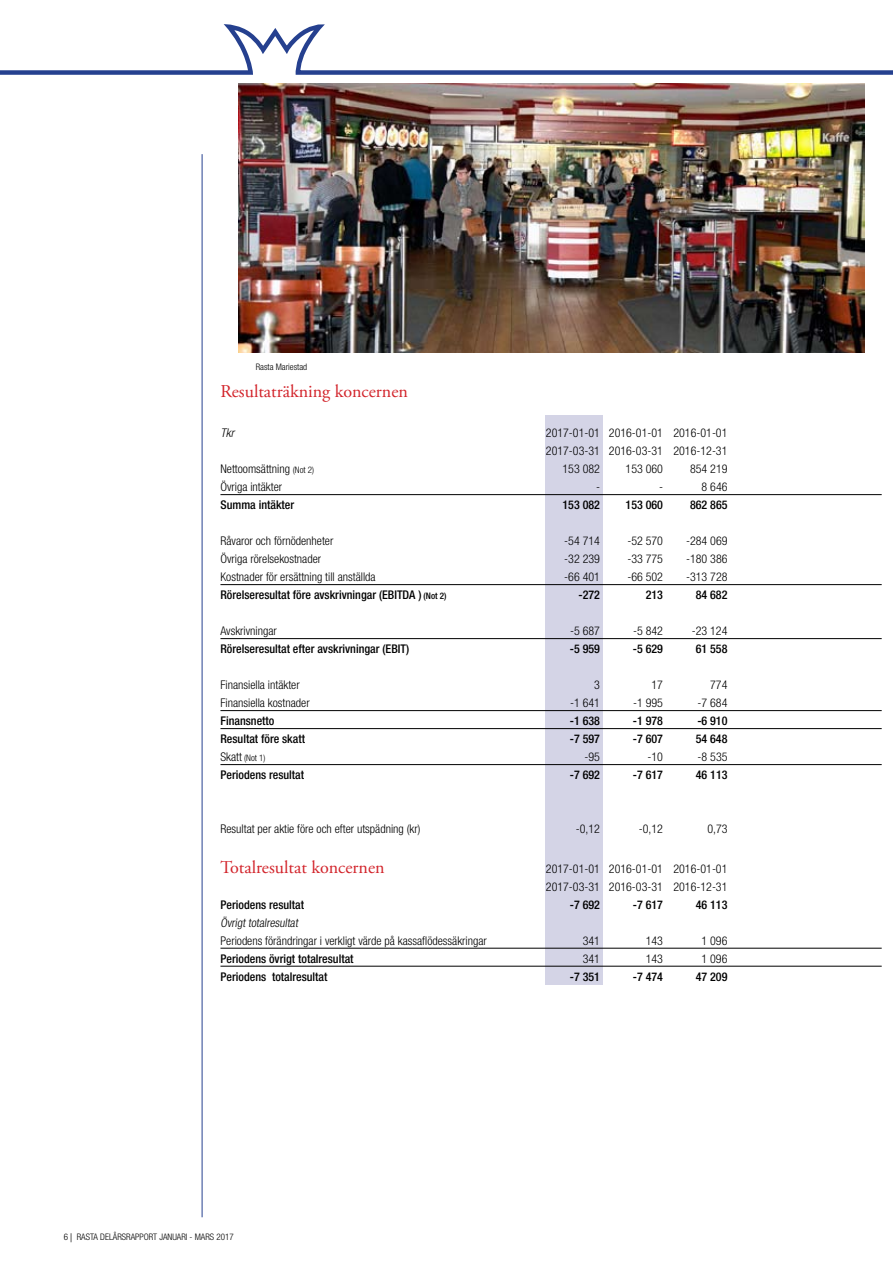
<style>
.page{position:relative;width:893px;height:1263px;background:#fff}
.page>*{position:absolute;margin:0;border:0;box-sizing:border-box;transform-origin:0 0}
.t1{font:18px "Adobe Garamond Pro";color:#d2232a}
.t2{font:300 condensed 12px/18px "Helvetica Neue LT Std";color:#000}
.t3{font:500 condensed 12px "Helvetica Neue LT Std";color:#000}
.t4{font:italic 300 condensed 12px "Helvetica Neue LT Std";color:#000}
.t5{font:300 condensed 9px "Helvetica Neue LT Std";color:#000}
.s1{font-size:9px}
.s2{font-size:12px}
.s3{font-family:"Myriad Pro";font-weight:400;font-stretch:normal}
</style>
<div class="page">
<div style="left:545px;top:415px;width:58px;height:569px;background:#d4d4e6"></div>
<hr style="left:202px;top:154px;width:1px;height:1063px;background:#25408f">
<svg style="left:0;top:24px;width:893px;height:51px"></svg>
<hr style="left:220px;top:494px;width:662px;height:1px;background:#000">
<hr style="left:220px;top:584px;width:662px;height:1px;background:#000">
<hr style="left:220px;top:638px;width:662px;height:1px;background:#000">
<hr style="left:220px;top:710px;width:662px;height:1px;background:#000">
<hr style="left:220px;top:728px;width:662px;height:1px;background:#000">
<hr style="left:220px;top:764px;width:662px;height:1px;background:#000">
<hr style="left:220px;top:948px;width:662px;height:1px;background:#000">
<hr style="left:220px;top:966px;width:662px;height:1px;background:#000">
<img style="left:238px;top:84px;width:627px;height:269px">
<p class="t5" style="left:256px;top:361px;width:53px">Rasta Mariestad</p>
<h1 class="t1" style="left:220px;top:381px;width:189px">Resultaträkning koncernen</h1>
<p class="t4" style="left:220px;top:426px;width:15px">Tkr</p>
<p class="t2" style="left:546px;top:424px;width:183px">2017-01-01 2016-01-01 2016-01-01<br>2017-03-31 2016-03-31 2016-12-31</p>
<p class="t2" style="left:220px;top:460px;width:95px">Nettoomsättning <span class="s1">(Not 2)</span></p>
<p class="t2" style="left:563px;top:460px;width:39px">153 082</p>
<p class="t2" style="left:626px;top:460px;width:39px">153 060</p>
<p class="t2" style="left:690px;top:460px;width:39px">854 219</p>
<p class="t2" style="left:220px;top:478px;width:63px">Övriga intäkter</p>
<p class="t2" style="left:596px;top:478px;width:5px">-</p>
<p class="t2" style="left:659px;top:478px;width:5px">-</p>
<p class="t2" style="left:702px;top:478px;width:27px">8 646</p>
<p class="t3" style="left:220px;top:498px;width:75px">Summa intäkter</p>
<p class="t3" style="left:563px;top:498px;width:39px">153 082</p>
<p class="t3" style="left:626px;top:498px;width:39px">153 060</p>
<p class="t3" style="left:690px;top:498px;width:39px">862 865</p>
<p class="t2" style="left:220px;top:532px;width:114px">Råvaror och förnödenheter</p>
<p class="t2" style="left:564px;top:532px;width:37px">-54 714</p>
<p class="t2" style="left:627px;top:532px;width:37px">-52 570</p>
<p class="t2" style="left:686px;top:532px;width:43px">-284 069</p>
<p class="t2" style="left:220px;top:550px;width:102px">Övriga rörelsekostnader</p>
<p class="t2" style="left:564px;top:550px;width:37px">-32 239</p>
<p class="t2" style="left:627px;top:550px;width:37px">-33 775</p>
<p class="t2" style="left:686px;top:550px;width:43px">-180 386</p>
<p class="t2" style="left:220px;top:568px;width:157px">Kostnader för ersättning till anställda</p>
<p class="t2" style="left:564px;top:568px;width:37px">-66 401</p>
<p class="t2" style="left:627px;top:568px;width:37px">-66 502</p>
<p class="t2" style="left:686px;top:568px;width:43px">-313 728</p>
<p class="t3" style="left:220px;top:588px;width:228px">Rörelseresultat före avskrivningar (EBITDA ) <span class="s1">(Not 2)</span></p>
<p class="t3" style="left:578px;top:588px;width:23px">-272</p>
<p class="t3" style="left:646px;top:588px;width:19px">213</p>
<p class="t3" style="left:696px;top:588px;width:33px">84 682</p>
<p class="t2" style="left:220px;top:622px;width:58px">Avskrivningar</p>
<p class="t2" style="left:570px;top:622px;width:31px">-5 687</p>
<p class="t2" style="left:633px;top:622px;width:31px">-5 842</p>
<p class="t2" style="left:692px;top:622px;width:37px">-23 124</p>
<p class="t3" style="left:220px;top:641px;width:190px">Rörelseresultat efter avskrivningar (EBIT)</p>
<p class="t3" style="left:570px;top:641px;width:32px">-5 959</p>
<p class="t3" style="left:633px;top:641px;width:32px">-5 629</p>
<p class="t3" style="left:696px;top:641px;width:33px">61 558</p>
<p class="t2" style="left:220px;top:676px;width:81px">Finansiella intäkter</p>
<p class="t2" style="left:594px;top:676px;width:7px">3</p>
<p class="t2" style="left:651px;top:676px;width:13px">17</p>
<p class="t2" style="left:710px;top:676px;width:19px">774</p>
<p class="t2" style="left:220px;top:694px;width:91px">Finansiella kostnader</p>
<p class="t2" style="left:570px;top:694px;width:31px">-1 641</p>
<p class="t2" style="left:633px;top:694px;width:31px">-1 995</p>
<p class="t2" style="left:698px;top:694px;width:31px">-7 684</p>
<p class="t3" style="left:220px;top:713px;width:55px">Finansnetto</p>
<p class="t3" style="left:570px;top:713px;width:32px">-1 638</p>
<p class="t3" style="left:633px;top:713px;width:32px">-1 978</p>
<p class="t3" style="left:697px;top:713px;width:32px">-6 910</p>
<p class="t3" style="left:220px;top:731px;width:86px">Resultat före skatt</p>
<p class="t3" style="left:570px;top:731px;width:32px">-7 597</p>
<p class="t3" style="left:633px;top:731px;width:32px">-7 607</p>
<p class="t3" style="left:696px;top:731px;width:33px">54 648</p>
<p class="t5" style="left:220px;top:753px;width:47px"><span class="s2">Skatt</span> (Not 1)</p>
<p class="t2" style="left:584px;top:748px;width:17px">-95</p>
<p class="t2" style="left:647px;top:748px;width:17px">-10</p>
<p class="t2" style="left:698px;top:748px;width:31px">-8 535</p>
<p class="t3" style="left:220px;top:767px;width:85px">Periodens resultat</p>
<p class="t3" style="left:570px;top:767px;width:32px">-7 692</p>
<p class="t3" style="left:633px;top:767px;width:32px">-7 617</p>
<p class="t3" style="left:696px;top:767px;width:33px">46 113</p>
<p class="t2" style="left:220px;top:820px;width:201px">Resultat per aktie före och efter utspädning (kr)</p>
<p class="t2" style="left:576px;top:820px;width:26px">-0,12</p>
<p class="t2" style="left:639px;top:820px;width:26px">-0,12</p>
<p class="t2" style="left:707px;top:820px;width:22px">0,73</p>
<h1 class="t1" style="left:220px;top:856px;width:166px">Totalresultat koncernen</h1>
<p class="t2" style="left:546px;top:859px;width:183px">2017-01-01 2016-01-01 2016-01-01<br>2017-03-31 2016-03-31 2016-12-31</p>
<p class="t3" style="left:220px;top:897px;width:85px">Periodens resultat</p>
<p class="t3" style="left:570px;top:897px;width:32px">-7 692</p>
<p class="t3" style="left:633px;top:897px;width:32px">-7 617</p>
<p class="t3" style="left:696px;top:897px;width:33px">46 113</p>
<p class="t2" style="left:220px;top:913px;width:268px">Övrigt totalresultat<br>Periodens förändringar i verkligt värde på kassaflödessäkringar</p>
<p class="t2" style="left:583px;top:931px;width:19px">341</p>
<p class="t2" style="left:646px;top:931px;width:19px">143</p>
<p class="t2" style="left:702px;top:931px;width:27px">1 096</p>
<p class="t3" style="left:220px;top:951px;width:135px">Periodens övrigt totalresultat</p>
<p class="t2" style="left:583px;top:949px;width:19px">341</p>
<p class="t2" style="left:646px;top:949px;width:19px">143</p>
<p class="t2" style="left:702px;top:949px;width:27px">1 096</p>
<p class="t3" style="left:220px;top:969px;width:109px">Periodens totalresultat</p>
<p class="t3" style="left:570px;top:969px;width:32px">-7 351</p>
<p class="t3" style="left:633px;top:969px;width:32px">-7 474</p>
<p class="t3" style="left:696px;top:969px;width:33px">47 209</p>
<p class="t5" style="left:64px;top:1232px;width:171px">6 <span class="s3">|</span> RASTA DELÅRSRAPPORT JANUARI - MARS 2017</p>
</div>
